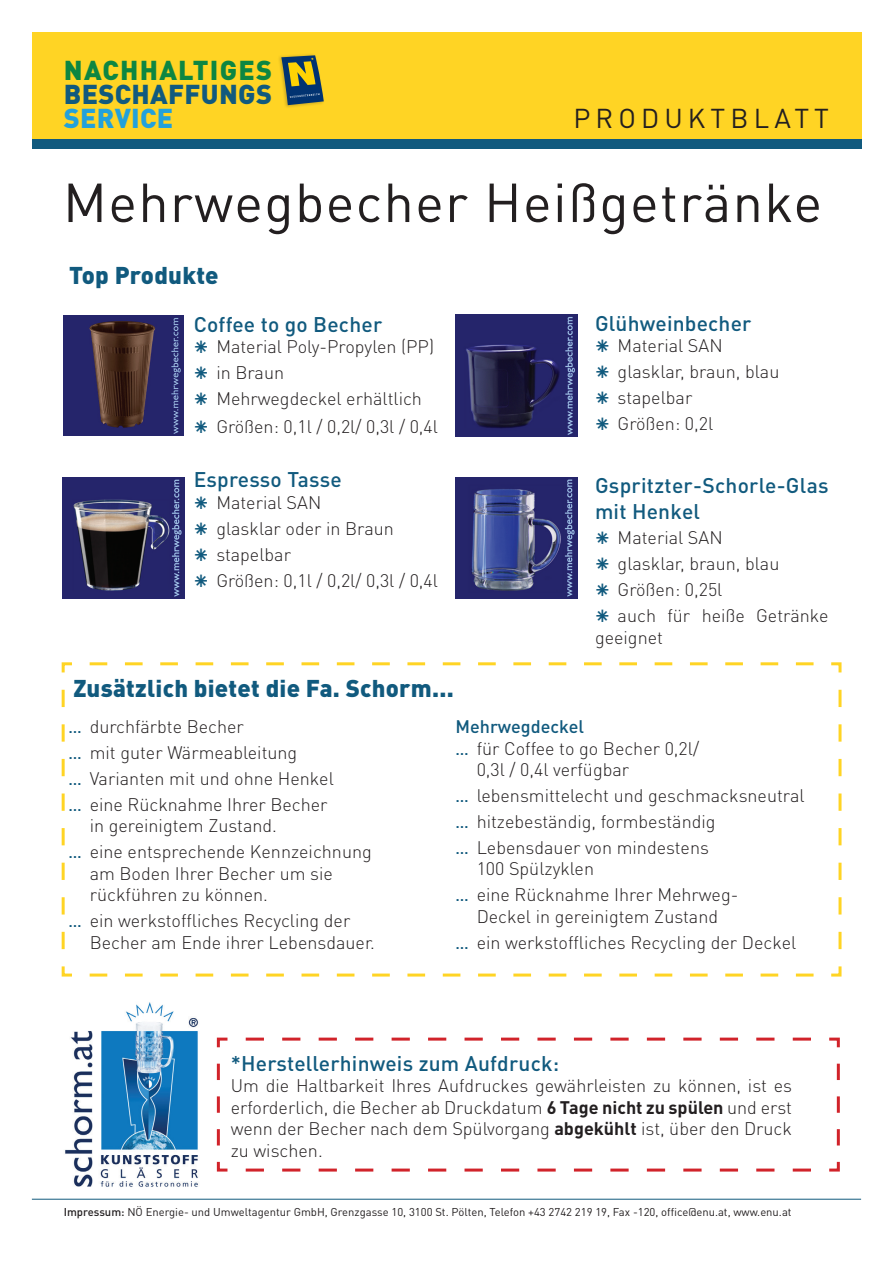
<style>
.page{position:relative;width:893px;height:1263px;background:#fff}
.page>*{position:absolute;margin:0;border:0;box-sizing:border-box;transform-origin:0 0}
.t1{font:54px "DIN Pro";letter-spacing:.025em;color:#231f20}
.t2{font:900 27px "DIN Pro";letter-spacing:.045em;color:#0d8642}
.t3{font:900 27px "DIN Pro";letter-spacing:.01em;color:#115a7e}
.t4{font:27px "DIN Pro";letter-spacing:.19em;color:#231f20}
.t5{font:900 27px "DIN Pro";letter-spacing:.01em;color:#23a1db}
.t6{font:900 24px "DIN Pro";letter-spacing:.01em;color:#115a7e}
.t7{font:500 21px/25.2px "DIN Pro";letter-spacing:.01em;color:#115a7e}
.t8{font:300 18px/25.8px "DIN Pro";color:#231f20}
.t9{font:500 18px "DIN Pro";color:#115a7e}
.t10{font:11.25px "DIN Pro";color:#231f20}
.s1{font-weight:500;font-size:16.5px;color:#115a7e}
.s2{font-weight:700}
.s3{font-weight:500}
</style>
<div class="page">
<div style="left:32px;top:138px;width:829px;height:11px;background:#115a7e"></div>
<div style="left:32px;top:32px;width:829px;height:106px;background:#ffd424"></div>
<div style="left:277px;top:53px;width:48px;height:55px;background:#231f20;opacity:.25"></div>
<svg style="left:281px;top:55px;width:43px;height:50px"></svg>
<hr style="left:32px;top:1199px;width:829px;height:1px;background:#115a7e">
<svg style="left:61px;top:662px;width:781px;height:315px"></svg>
<svg style="left:216px;top:1037px;width:624px;height:135px"></svg>
<img style="left:64px;top:316px;width:119px;height:119px">
<img style="left:63px;top:477px;width:121px;height:122px">
<img style="left:455px;top:315px;width:122px;height:121px">
<img style="left:455px;top:477px;width:122px;height:122px">
<img style="left:65px;top:1002px;width:134px;height:185px">
<h2 class="t2" style="left:64px;top:51px;width:210px">NACHHALTIGES</h2>
<h2 class="t3" style="left:64px;top:75px;width:210px">BESCHAFFUNGS</h2>
<h2 class="t5" style="left:64px;top:99px;width:111px">SERVICE</h2>
<h2 class="t4" style="left:573px;top:99px;width:257px">PRODUKTBLATT</h2>
<h1 class="t1" style="left:63px;top:166px;width:761px">Mehrwegbecher Heißgetränke</h1>
<h3 class="t6" style="left:69px;top:259px;width:151px">Top Produkte</h3>
<p class="t7" style="left:194px;top:311px;width:190px">Coffee to go Becher</p>
<p class="t8" style="left:216px;top:333px;width:219px">Material Poly-Propylen (PP) in Braun<br>Mehrwegdeckel erhältlich</p>
<p class="t8" style="left:216px;top:413px;width:223px">Größen: 0,1l / 0,2l/ 0,3l / 0,4l</p>
<p class="t7" style="left:194px;top:466px;width:150px">Espresso Tasse</p>
<p class="t8" style="left:216px;top:489px;width:223px">Material SAN<br>glasklar oder in Braun stapelbar<br>Größen: 0,1l / 0,2l/ 0,3l / 0,4l</p>
<h3 class="t6" style="left:73px;top:672px;width:382px">Zusätzlich bietet die Fa. Schorm...</h3>
<p class="t7" style="left:595px;top:310px;width:158px">Glühweinbecher</p>
<p class="t8" style="left:618px;top:332px;width:163px">Material SAN glasklar, braun, blau stapelbar<br>Größen: 0,2l</p>
<p class="t7" style="left:595px;top:472px;width:235px">Gspritzter-Schorle-Glas mit Henkel</p>
<p class="t8" style="left:618px;top:524px;width:213px">Material SAN<br>glasklar, braun, blau<br>Größen: 0,25l<br>auch für heiße Getränke</p>
<p class="t8" style="left:595px;top:623px;width:70px">geeignet</p>
<p class="t8" style="left:69px;top:713px;width:267px"><span class="s1">…</span> durchfärbte Becher<br><span class="s1">…</span> mit guter Wärmeableitung<br><span class="s1">…</span> Varianten mit und ohne Henkel <span class="s1">…</span> eine Rücknahme Ihrer Becher</p>
<p class="t8" style="left:69px;top:812px;width:305px;text-indent:21px">in gereinigtem Zustand.<br><span class="s1">…</span> eine entsprechende Kennzeichnung</p>
<p class="t8" style="left:90px;top:862px;width:245px;line-height:21.6px">am Boden Ihrer Becher um sie rückführen zu können.</p>
<p class="t8" style="left:90px;top:909px;width:287px;line-height:21.6px;text-indent:-21px"><span class="s1">…</span> ein werkstoffliches Recycling der<br>Becher am Ende ihrer Lebensdauer.</p>
<p class="t9" style="left:455px;top:714px;width:130px">Mehrwegdeckel</p>
<p class="t8" style="left:455px;top:734px;width:245px"><span class="s1">…</span> für Coffee to go Becher 0,2l/</p>
<p class="t8" style="left:477px;top:756px;width:154px">0,3l / 0,4l verfügbar</p>
<p class="t8" style="left:455px;top:782px;width:351px"><span class="s1">…</span> lebensmittelecht und geschmacksneutral <span class="s1">…</span> hitzebeständig, formbeständig<br><span class="s1">…</span> Lebensdauer von mindestens</p>
<p class="t8" style="left:455px;top:855px;width:284px;text-indent:21px">100 Spülzyklen<br><span class="s1">…</span> eine Rücknahme Ihrer Mehrweg-</p>
<p class="t8" style="left:455px;top:903px;width:342px;text-indent:21px">Deckel in gereinigtem Zustand<br><span class="s1">…</span> ein werkstoffliches Recycling der Deckel</p>
<p class="t7" style="left:231px;top:1049px;width:330px">*Herstellerhinweis zum Aufdruck:</p>
<p class="t8" style="left:231px;top:1074px;width:563px;line-height:21.6px;text-align:justify">Um die Haltbarkeit Ihres Aufdruckes gewährleisten zu können, ist es erforderlich, die Becher ab Druckdatum <span class="s2">6 Tage nicht zu spülen</span> und erst wenn der Becher nach dem Spülvorgang <span class="s2">abgekühlt</span> ist, über den Druck zu wischen.</p>
<p class="t10" style="left:64px;top:1204px;width:729px"><span class="s3">Impressum:</span> NÖ Energie- und Umweltagentur GmbH, Grenzgasse 10, 3100 St. Pölten, Telefon +43 2742 219 19, Fax -120, office@enu.at, www.enu.at</p>
</div>
